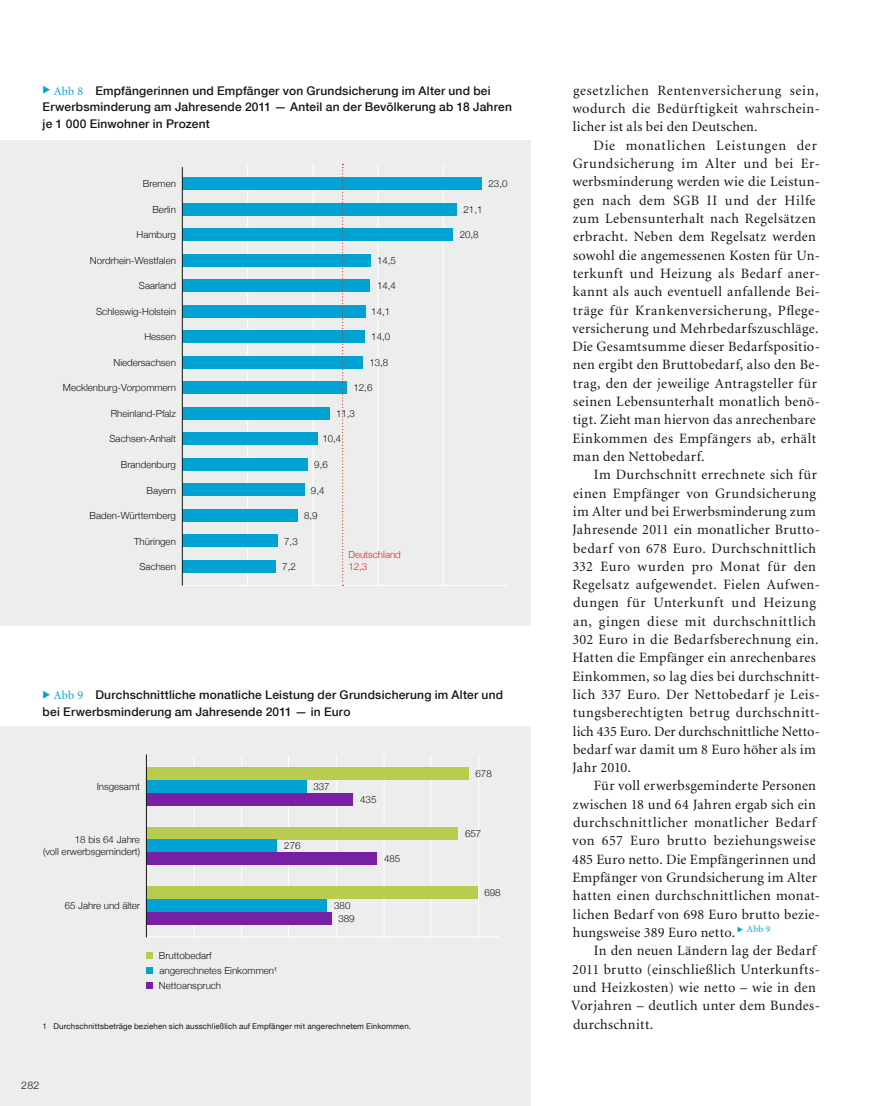
<style>
.page{position:relative;width:893px;height:1106px;background:#fff}
.page>*{position:absolute;margin:0;border:0;box-sizing:border-box;transform-origin:0 0}
.t1{font:14.25px/18.3px "Minion Regular 22";letter-spacing:.025em;color:#151616}
.t2{font:12px/16.5px "Helvetica Neue Medium 6";letter-spacing:.015em;color:#151616}
.t3{font:10.5px "Helvetica Neue Light 6";color:#151616}
.t4{font:9.75px/15.3px "Helvetica Neue Light 6";color:#151616}
.t5{font:9.75px/11.7px "Helvetica Neue Light 6";color:#de2c1a}
.t6{font:7.95px "Helvetica Neue 2";letter-spacing:.015em;color:#151616}
.s1{color:#00a3d4}
.s2{font-family:"Minion Regular 22";color:#00a3d4}
</style>
<div class="page">
<div style="left:0;top:141px;width:530px;height:485px;background:#eceded"></div>
<hr style="left:182px;top:585px;width:328px;height:1px;background:#fff">
<hr style="left:443px;top:164px;width:1px;height:421px;background:#fff">
<hr style="left:377px;top:164px;width:1px;height:421px;background:#fff">
<hr style="left:313px;top:164px;width:1px;height:421px;background:#fff">
<hr style="left:247px;top:164px;width:1px;height:421px;background:#fff">
<div style="left:182px;top:177px;width:300px;height:13px;background:#00a3d4"></div>
<div style="left:182px;top:203px;width:275px;height:12px;background:#00a3d4"></div>
<div style="left:182px;top:228px;width:271px;height:13px;background:#00a3d4"></div>
<div style="left:182px;top:279px;width:188px;height:13px;background:#00a3d4"></div>
<div style="left:182px;top:254px;width:189px;height:12px;background:#00a3d4"></div>
<div style="left:182px;top:305px;width:184px;height:12px;background:#00a3d4"></div>
<div style="left:182px;top:330px;width:183px;height:13px;background:#00a3d4"></div>
<div style="left:182px;top:356px;width:181px;height:13px;background:#00a3d4"></div>
<div style="left:182px;top:381px;width:165px;height:13px;background:#00a3d4"></div>
<div style="left:182px;top:407px;width:148px;height:13px;background:#00a3d4"></div>
<div style="left:182px;top:432px;width:136px;height:13px;background:#00a3d4"></div>
<div style="left:182px;top:458px;width:126px;height:13px;background:#00a3d4"></div>
<div style="left:182px;top:483px;width:123px;height:13px;background:#00a3d4"></div>
<div style="left:182px;top:509px;width:116px;height:13px;background:#00a3d4"></div>
<div style="left:182px;top:534px;width:96px;height:13px;background:#00a3d4"></div>
<div style="left:182px;top:560px;width:94px;height:13px;background:#00a3d4"></div>
<svg style="left:342px;top:164px;width:2px;height:422px"></svg>
<hr style="left:182px;top:167px;width:1px;height:418px;background:#151616">
<div style="left:0;top:726px;width:530px;height:380px;background:#eceded"></div>
<hr style="left:146px;top:936px;width:353px;height:1px;background:#fff">
<hr style="left:478px;top:755px;width:1px;height:182px;background:#fff">
<hr style="left:430px;top:755px;width:1px;height:182px;background:#fff">
<hr style="left:384px;top:755px;width:1px;height:182px;background:#fff">
<hr style="left:336px;top:755px;width:1px;height:182px;background:#fff">
<hr style="left:288px;top:755px;width:1px;height:182px;background:#fff">
<hr style="left:241px;top:755px;width:1px;height:182px;background:#fff">
<hr style="left:193px;top:755px;width:1px;height:182px;background:#fff">
<div style="left:146px;top:951px;width:7px;height:7px;background:#b9cc4f"></div>
<div style="left:146px;top:967px;width:7px;height:7px;background:#00a3d4"></div>
<div style="left:146px;top:982px;width:7px;height:7px;background:#7720a5"></div>
<div style="left:146px;top:792px;width:207px;height:13px;background:#7720a5"></div>
<div style="left:146px;top:767px;width:323px;height:13px;background:#b9cc4f"></div>
<div style="left:146px;top:780px;width:160px;height:12px;background:#00a3d4"></div>
<div style="left:146px;top:852px;width:231px;height:13px;background:#7720a5"></div>
<div style="left:146px;top:826px;width:312px;height:13px;background:#b9cc4f"></div>
<div style="left:146px;top:839px;width:131px;height:13px;background:#00a3d4"></div>
<div style="left:146px;top:911px;width:185px;height:13px;background:#7720a5"></div>
<div style="left:146px;top:886px;width:332px;height:13px;background:#b9cc4f"></div>
<div style="left:146px;top:899px;width:181px;height:12px;background:#00a3d4"></div>
<hr style="left:146px;top:754px;width:1px;height:183px;background:#151616">
<p class="t2" style="left:43px;top:82px;width:471px"><span class="s1">◆</span> <span class="s2">Abb 8</span> Empfängerinnen und Empfänger von Grundsicherung im Alter und bei<br>Erwerbsminderung am Jahresende 2011 — Anteil an der Bevölkerung ab 18 Jahren je 1 000 Einwohner in Prozent</p>
<p class="t4" style="left:143px;top:175px;width:35px">Bremen</p>
<p class="t4" style="left:488px;top:175px;width:20px">23,0</p>
<p class="t4" style="left:152px;top:201px;width:25px">Berlin</p>
<p class="t4" style="left:464px;top:201px;width:20px">21,1</p>
<p class="t4" style="left:137px;top:227px;width:41px">Hamburg</p>
<p class="t4" style="left:460px;top:227px;width:20px">20,8</p>
<p class="t4" style="left:90px;top:252px;width:88px">Nordrhein-Westfalen</p>
<p class="t4" style="left:377px;top:252px;width:20px">14,5</p>
<p class="t4" style="left:139px;top:278px;width:39px">Saarland</p>
<p class="t4" style="left:377px;top:278px;width:20px">14,4</p>
<p class="t4" style="left:96px;top:303px;width:81px">Schleswig-Holstein</p>
<p class="t4" style="left:371px;top:303px;width:20px">14,1</p>
<p class="t4" style="left:144px;top:329px;width:33px">Hessen</p>
<p class="t4" style="left:371px;top:329px;width:20px">14,0</p>
<p class="t4" style="left:113px;top:354px;width:64px">Niedersachsen</p>
<p class="t4" style="left:369px;top:354px;width:20px">13,8</p>
<p class="t4" style="left:63px;top:380px;width:115px">Mecklenburg-Vorpommern</p>
<p class="t4" style="left:353px;top:380px;width:20px">12,6</p>
<p class="t4" style="left:111px;top:405px;width:67px">Rheinland-Pfalz</p>
<p class="t4" style="left:336px;top:405px;width:20px">11,3</p>
<p class="t4" style="left:109px;top:431px;width:68px">Sachsen-Anhalt</p>
<p class="t4" style="left:322px;top:431px;width:20px">10,4</p>
<p class="t4" style="left:121px;top:456px;width:57px">Brandenburg</p>
<p class="t4" style="left:314px;top:456px;width:15px">9,6</p>
<p class="t4" style="left:147px;top:482px;width:31px">Bayern</p>
<p class="t4" style="left:311px;top:482px;width:15px">9,4</p>
<p class="t4" style="left:90px;top:507px;width:88px">Baden-Württemberg</p>
<p class="t4" style="left:304px;top:507px;width:15px">8,9</p>
<p class="t4" style="left:134px;top:533px;width:43px">Thüringen</p>
<p class="t4" style="left:284px;top:533px;width:15px">7,3</p>
<p class="t4" style="left:139px;top:558px;width:38px">Sachsen</p>
<p class="t4" style="left:282px;top:558px;width:15px">7,2</p>
<p class="t5" style="left:348px;top:548px;width:54px">Deutschland<br>12,3</p>
<p class="t2" style="left:43px;top:686px;width:462px"><span class="s1">◆</span> <span class="s2">Abb 9</span> Durchschnittliche monatliche Leistung der Grundsicherung im Alter und bei Erwerbsminderung am Jahresende 2011 — in Euro</p>
<p class="t4" style="left:97px;top:778px;width:45px">Insgesamt</p>
<p class="t4" style="left:43px;top:833px;width:98px;line-height:11.7px;text-align:right">18 bis 64 Jahre<br>(voll erwerbsgemindert)</p>
<p class="t4" style="left:65px;top:897px;width:77px">65 Jahre und älter</p>
<p class="t4" style="left:313px;top:778px;width:18px">337</p>
<p class="t4" style="left:360px;top:791px;width:18px">435</p>
<p class="t4" style="left:284px;top:837px;width:18px">276</p>
<p class="t4" style="left:159px;top:947px;width:120px">Bruttobedarf<br>angerechnetes Einkommen¹<br>Nettoanspruch</p>
<p class="t4" style="left:334px;top:898px;width:22px;line-height:12.8px;text-align:center">380<br>389</p>
<p class="t4" style="left:384px;top:850px;width:18px">485</p>
<p class="t6" style="left:43px;top:1021px;width:370px">1 Durchschnittsbeträge beziehen sich ausschließlich auf Empfänger mit angerechnetem Einkommen.</p>
<p class="t3" style="left:21px;top:1076px;width:20px">282</p>
<p class="t4" style="left:476px;top:765px;width:18px">678</p>
<p class="t4" style="left:465px;top:825px;width:18px">657</p>
<p class="t4" style="left:484px;top:884px;width:18px">698</p>
<p class="t1" style="left:572px;top:82px;width:249px;text-align:justify">gesetzlichen Rentenversicherung sein, wodurch die Bedürftigkeit wahrschein&shy;licher ist als bei den Deutschen.</p>
<p class="t1" style="left:572px;top:137px;width:249px;text-indent:21px">Die monatlichen Leistungen der Grund sicherung im Alter und bei Er&shy;werbsminderung werden wie die Leistun&shy;gen nach dem SGB II und der Hilfe zum Lebensunterhalt nach Regelsätzen erbracht. Neben dem Regelsatz werden sowohl die angemessenen Kosten für Un&shy;terkunft und Heizung als Bedarf aner&shy;kannt als auch eventuell anfallende Bei&shy;träge für Krankenversicherung, Pflege&shy;versicherung und Mehrbedarfszuschläge.<br>Die Gesamtsumme dieser Bedarfspositio&shy;nen ergibt den Bruttobedarf, also den Be&shy;trag, den der jeweilige Antragsteller für seinen Lebensunterhalt monatlich benö&shy;tigt. Zieht man hiervon das anrechenbare Einkommen des Empfängers ab, erhält man den Nettobedarf.</p>
<p class="t1" style="left:572px;top:466px;width:249px;text-indent:22px">Im Durchschnitt errechnete sich für einen Empfänger von Grundsicherung im Alter und bei Erwerbsminderung zum Jahresende 2011 ein monatlicher Brutto&shy;bedarf von 678 Euro. Durchschnittlich 332 Euro wurden pro Monat für den Regelsatz aufgewendet. Fielen Aufwen&shy;dungen für Unterkunft und Heizung an, gingen diese mit durchschnittlich 302 Euro in die Bedarfsberechnung ein.<br>Hatten die Empfänger ein anrechenbares Einkommen, so lag dies bei durchschnitt&shy;lich 337 Euro. Der Nettobedarf je Leis&shy;tungsberechtigten betrug durchschnitt&shy;lich 435 Euro. Der durchschnittliche Netto&shy;bedarf war damit um 8 Euro höher als im Jahr 2010.</p>
<p class="t1" style="left:572px;top:777px;width:249px;text-indent:21px">Für voll erwerbsgeminderte Personen zwischen 18 und 64 Jahren ergab sich ein durchschnittlicher monatlicher Bedarf von 657 Euro brutto beziehungsweise 485 Euro netto. Die Empfängerinnen und Empfänger von Grundsicherung im Alter hatten einen durchschnittlichen monat&shy;lichen Bedarf von 698 Euro brutto bezie&shy;hungsweise 389 Euro netto. <sup>◆</sup> <sup>Abb</sup> <sup>9</sup></p>
<p class="t1" style="left:571px;top:942px;width:250px;text-indent:22px">In den neuen Ländern lag der Bedarf 2011 brutto (einschließlich Unterkunfts&shy;und Heizkosten) wie netto – wie in den Vorjahren – deutlich unter dem Bundes&shy;durchschnitt.</p>
</div>
